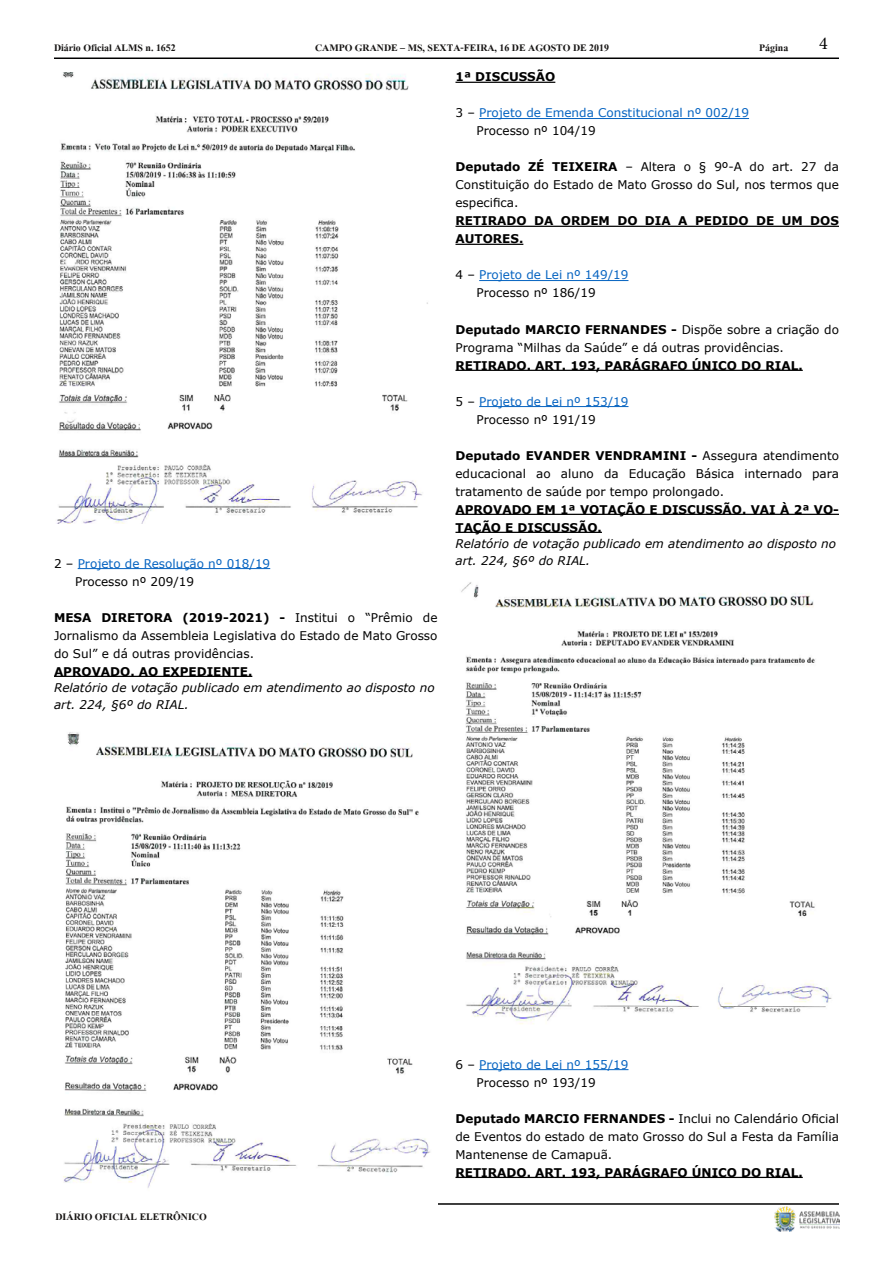
<style>
.page{position:relative;width:893px;height:1263px;background:#fff}
.page>*{position:absolute;margin:0;border:0;box-sizing:border-box;transform-origin:0 0}
.t1{font:18px "Minion Pro";color:#000}
.t2{font:700 15px "Angsana New";color:#161413}
.t3{font:12px/18px "Verdana";color:#000;text-align:justify}
.t4{font:12px/18px "Verdana";color:#0563c1}
.t5{font:700 12px/18px "Verdana";color:#000}
.t6{font:italic 12px/16.5px "Verdana";color:#000}
.s1{color:#000}
.s2{font-weight:700}
</style>
<div class="page">
<hr style="left:54px;top:58px;width:785px;height:1px;background:#000">
<hr style="left:54px;top:1203px;width:785px;height:2px;background:#000">
<img style="left:774px;top:1206px;width:66px;height:25px">
<hr style="left:78px;top:568px;width:192px;height:1px;background:#0563c1">
<hr style="left:54px;top:676px;width:198px;height:1px;background:#000">
<hr style="left:455px;top:82px;width:100px;height:1px;background:#000">
<hr style="left:479px;top:118px;width:270px;height:1px;background:#0563c1">
<hr style="left:455px;top:226px;width:384px;height:1px;background:#000">
<hr style="left:455px;top:244px;width:68px;height:1px;background:#000">
<hr style="left:479px;top:280px;width:149px;height:1px;background:#0563c1">
<hr style="left:455px;top:370px;width:348px;height:1px;background:#000">
<hr style="left:479px;top:406px;width:149px;height:1px;background:#0563c1">
<hr style="left:455px;top:514px;width:384px;height:1px;background:#000">
<hr style="left:455px;top:532px;width:147px;height:1px;background:#000">
<hr style="left:479px;top:1069px;width:149px;height:1px;background:#0563c1">
<hr style="left:455px;top:1177px;width:348px;height:1px;background:#000">
<img style="left:461px;top:582px;width:371px;height:442px">
<img style="left:57px;top:72px;width:371px;height:451px">
<img style="left:54px;top:732px;width:383px;height:473px">
<p class="t2" style="left:54px;top:36px;width:123px">Diário Oficial ALMS n. 1652</p>
<p class="t2" style="left:315px;top:36px;width:296px">CAMPO GRANDE – MS, SEXTA-FEIRA, 16 DE AGOSTO DE 2019</p>
<p class="t2" style="left:759px;top:36px;width:31px">Página</p>
<h1 class="t1" style="left:819px;top:31px;width:10px">4</h1>
<p class="t4" style="left:75px;top:554px;width:197px;text-indent:-21px"><span class="s1">2 –</span> Projeto de Resolução nº 018/19<br><span class="s1">Processo nº 209/19</span></p>
<p class="t3" style="left:54px;top:608px;width:385px"><span class="s2">MESA DIRETORA (2019-2021) -</span> Institui o “Prêmio de Jornalismo da Assembleia Legislativa do Estado de Mato Grosso do Sul” e dá outras providências.</p>
<p class="t5" style="left:54px;top:662px;width:200px">APROVADO. AO EXPEDIENTE.</p>
<p class="t6" style="left:54px;top:679px;width:382px">Relatório de votação publicado em atendimento ao disposto no art. 224, §6º do RIAL.</p>
<p class="t5" style="left:455px;top:68px;width:101px">1ª DISCUSSÃO</p>
<p class="t4" style="left:477px;top:104px;width:274px;text-indent:-21px"><span class="s1">3 –</span> Projeto de Emenda Constitucional nº 002/19<br><span class="s1">Processo nº 104/19</span></p>
<p class="t3" style="left:455px;top:158px;width:385px"><span class="s2">Deputado ZÉ TEIXEIRA</span> – Altera o § 9º-A do art. 27 da Constituição do Estado de Mato Grosso do Sul, nos termos que especifica.</p>
<p class="t5" style="left:455px;top:212px;width:385px">RETIRADO DA ORDEM DO DIA A PEDIDO DE UM DOS<br>AUTORES.</p>
<p class="t4" style="left:477px;top:266px;width:153px;text-indent:-21px"><span class="s1">4 –</span> Projeto de Lei nº 149/19<br><span class="s1">Processo nº 186/19</span></p>
<p class="t3" style="left:455px;top:320px;width:385px"><span class="s2">Deputado MARCIO FERNANDES -</span> Dispõe sobre a criação do<br>Programa “Milhas da Saúde” e dá outras providências.</p>
<p class="t5" style="left:455px;top:356px;width:349px">RETIRADO. ART. 193, PARÁGRAFO ÚNICO DO RIAL.</p>
<p class="t4" style="left:477px;top:392px;width:153px;text-indent:-21px"><span class="s1">5 –</span> Projeto de Lei nº 153/19<br><span class="s1">Processo nº 191/19</span></p>
<p class="t3" style="left:455px;top:446px;width:385px"><span class="s2">Deputado EVANDER VENDRAMINI -</span> Assegura atendimento educacional ao aluno da Educação Básica internado para tratamento de saúde por tempo prolongado.</p>
<p class="t5" style="left:455px;top:500px;width:385px">APROVADO EM 1ª VOTAÇÃO E DISCUSSÃO. VAI À 2ª VO-<br>TAÇÃO E DISCUSSÃO.</p>
<p class="t6" style="left:455px;top:535px;width:382px">Relatório de votação publicado em atendimento ao disposto no art. 224, §6º do RIAL.</p>
<p class="t2" style="left:56px;top:1205px;width:153px">DIÁRIO OFICIAL ELETRÔNICO</p>
<p class="t4" style="left:477px;top:1055px;width:153px;text-indent:-21px"><span class="s1">6 –</span> Projeto de Lei nº 155/19<br><span class="s1">Processo nº 193/19</span></p>
<p class="t3" style="left:455px;top:1109px;width:385px"><span class="s2">Deputado MARCIO FERNANDES -</span> Inclui no Calendário Oficial de Eventos do estado de mato Grosso do Sul a Festa da Família Mantenense de Camapuã.</p>
<p class="t5" style="left:455px;top:1163px;width:349px">RETIRADO. ART. 193, PARÁGRAFO ÚNICO DO RIAL.</p>
</div>
